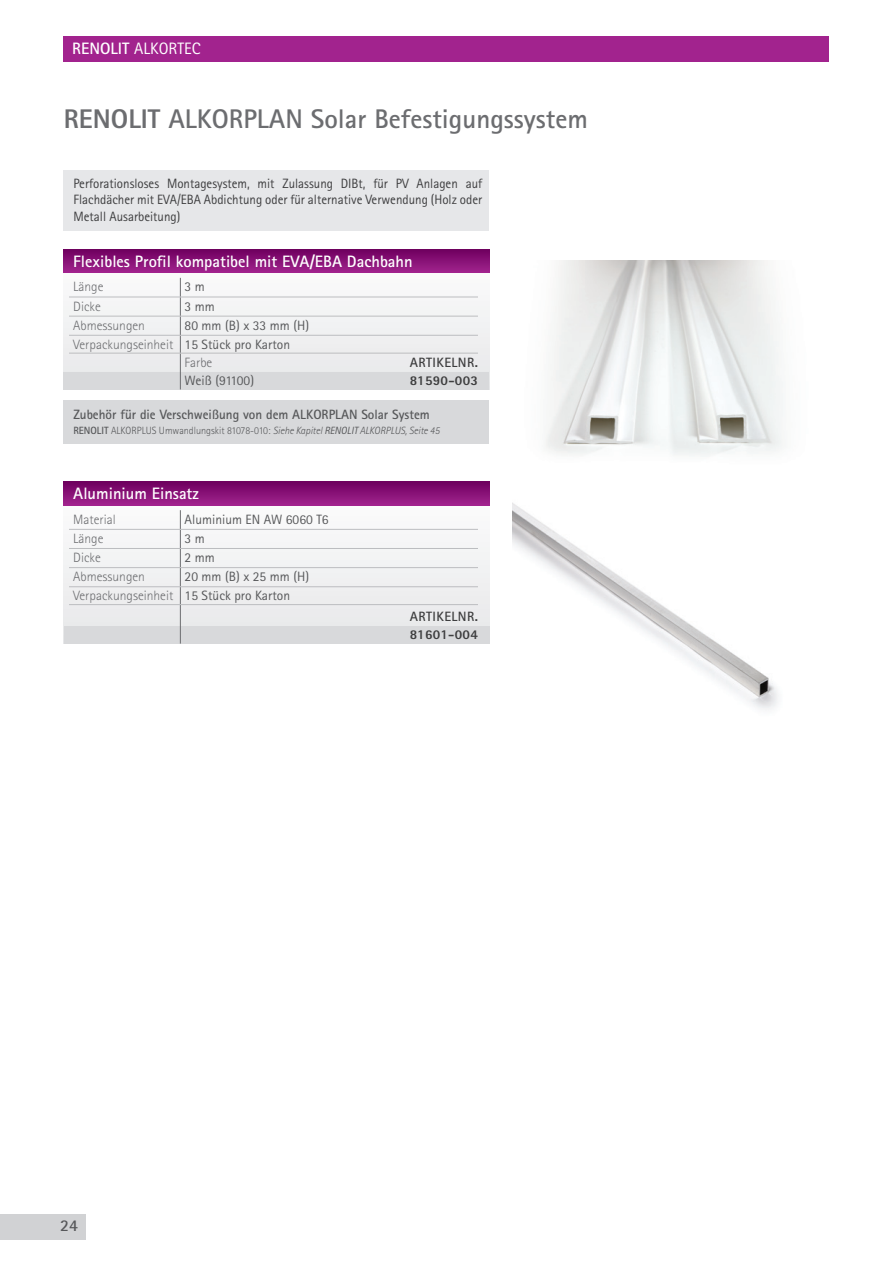
<style>
.page{position:relative;width:893px;height:1263px;background:#fff}
.page>*{position:absolute;margin:0;border:0;box-sizing:border-box;transform-origin:0 0}
.t1{font:700 27px "Rotis Sans Serif Pro";color:#6c6d70}
.t2{font:700 16.5px "Rotis Sans Serif Pro";color:#fff}
.t3{font:16.5px "Rotis Sans Serif Pro";color:#fff}
.t4{font:700 16.5px "Rotis Sans Serif Pro";color:#57585a}
.t5{font:13.5px/16.5px "Rotis Sans Serif Pro";color:#3e3e3f;text-align:justify;scale:.96 1}
.t6{font:13.5px/19.2px "Rotis Sans Serif Pro";color:#57585a}
.t7{font:300 13.5px "Rotis Sans Serif Pro";color:#6c6d70}
.t8{font:700 13.5px "Rotis Sans Serif Pro";color:#57585a}
.t9{font:700 13.5px "Rotis Sans Serif Pro";letter-spacing:.03em;color:#3e3e3f}
.t10{font:800 13.5px "Rotis Sans Serif Pro";letter-spacing:.02em;color:#3e3e3f}
.t11{font:13.5px "Rotis Sans Serif Pro";letter-spacing:-.02em;color:#57585a}
.t12{font:300 10.5px "Rotis Sans Serif Pro";color:#57585a}
.s1{font-weight:700}
.s2{font-weight:800}
.s3{font-weight:400;color:#57585a}
.s4{font-style:italic}
.s5{font-weight:400;font-style:italic}
.s6{font-weight:300;color:#6c6d70}
</style>
<div class="page">
<div style="left:64px;top:36px;width:765px;height:25px;background:#a2238e"></div>
<div style="left:0;top:1214px;width:85px;height:26px;background:#d1d2d4"></div>
<img style="left:546px;top:261px;width:237px;height:196px">
<div style="left:64px;top:170px;width:425px;height:61px;background:#e6e7e9"></div>
<img style="left:513px;top:503px;width:265px;height:207px">
<div style="left:64px;top:482px;width:425px;height:162px;background:#f1f2f3"></div>
<div style="left:64px;top:627px;width:425px;height:17px;background:#d8d9db"></div>
<div style="left:64px;top:249px;width:425px;height:140px;background:#f1f2f3"></div>
<div style="left:64px;top:372px;width:425px;height:17px;background:#d8d9db"></div>
<div style="left:64px;top:249px;width:425px;height:24px;background:linear-gradient(to bottom,#6e005e,#9f228c)"></div>
<svg style="left:64px;top:482px;width:425px;height:23px;background:#871176"></svg>
<svg style="left:180px;top:278px;width:1px;height:75px"></svg>
<hr style="left:180px;top:353px;width:1px;height:36px;background:#6c6d70">
<hr style="left:69px;top:297px;width:111px;height:1px;background:#bcbdc0">
<hr style="left:180px;top:297px;width:298px;height:1px;background:#bcbdc0">
<hr style="left:69px;top:316px;width:111px;height:1px;background:#bcbdc0">
<hr style="left:180px;top:316px;width:298px;height:1px;background:#bcbdc0">
<hr style="left:69px;top:335px;width:111px;height:1px;background:#bcbdc0">
<hr style="left:180px;top:335px;width:298px;height:1px;background:#bcbdc0">
<hr style="left:69px;top:353px;width:111px;height:1px;background:#bcbdc0">
<hr style="left:180px;top:353px;width:298px;height:1px;background:#bcbdc0">
<svg style="left:180px;top:510px;width:1px;height:94px"></svg>
<hr style="left:180px;top:605px;width:1px;height:39px;background:#6c6d70">
<hr style="left:69px;top:529px;width:111px;height:1px;background:#bcbdc0">
<hr style="left:180px;top:529px;width:298px;height:1px;background:#bcbdc0">
<hr style="left:69px;top:548px;width:111px;height:1px;background:#bcbdc0">
<hr style="left:180px;top:548px;width:298px;height:1px;background:#bcbdc0">
<hr style="left:69px;top:567px;width:111px;height:1px;background:#bcbdc0">
<hr style="left:180px;top:567px;width:298px;height:1px;background:#bcbdc0">
<hr style="left:69px;top:586px;width:111px;height:1px;background:#bcbdc0">
<hr style="left:180px;top:586px;width:298px;height:1px;background:#bcbdc0">
<hr style="left:69px;top:604px;width:111px;height:1px;background:#bcbdc0">
<hr style="left:180px;top:604px;width:298px;height:1px;background:#bcbdc0">
<div style="left:64px;top:400px;width:425px;height:44px;background:#d8d9db"></div>
<p class="t3" style="left:72px;top:39px;width:130px"><span class="s1">RENOLIT</span> ALKORTEC</p>
<h1 class="t1" style="left:64px;top:101px;width:525px"><span class="s2">RENOLIT</span> ALKORPLAN Solar Befestigungssystem</h1>
<p class="t5" style="left:74px;top:175px;width:427px">Perforationsloses Montagesystem, mit Zulassung DIBt, für PV Anlagen auf Flachdächer mit EVA/EBA Abdichtung oder für alternative Verwendung (Holz oder Metall Ausarbeitung)</p>
<p class="t2" style="left:73px;top:251px;width:341px">Flexibles Profil kompatibel mit EVA/EBA Dachbahn</p>
<p class="t7" style="left:73px;top:279px;width:32px">Länge</p>
<p class="t6" style="left:185px;top:277px;width:22px">3 m</p>
<p class="t7" style="left:73px;top:298px;width:29px">Dicke</p>
<p class="t6" style="left:185px;top:297px;width:32px">3 mm</p>
<p class="t7" style="left:73px;top:317px;width:73px">Abmessungen</p>
<p class="t6" style="left:185px;top:316px;width:126px">80 mm (B) x 33 mm (H)</p>
<p class="t7" style="left:73px;top:337px;width:218px">Verpackungseinheit <span class="s3">15 Stück pro Karton</span></p>
<p class="t7" style="left:185px;top:355px;width:29px">Farbe</p>
<p class="t11" style="left:185px;top:373px;width:71px">Weiß (91100)</p>
<p class="t9" style="left:410px;top:354px;width:70px">ARTIKELNR.</p>
<p class="t10" style="left:410px;top:372px;width:70px">81590-003</p>
<p class="t8" style="left:73px;top:406px;width:358px">Zubehör für die Verschweißung von dem ALKORPLAN Solar System</p>
<p class="t12" style="left:73px;top:424px;width:368px"><span class="s1">RENOLIT</span> ALKORPLUS Umwandlungskit 81078-010: <span class="s4">Siehe Kapitel</span> <span class="s5">RENOLIT</span> <span class="s4">ALKORPLUS, Seite 45</span></p>
<p class="t2" style="left:73px;top:482px;width:127px">Aluminium Einsatz</p>
<p class="t7" style="left:73px;top:511px;width:44px">Material</p>
<p class="t6" style="left:185px;top:510px;width:146px">Aluminium EN AW 6060 T6</p>
<p class="t7" style="left:73px;top:531px;width:32px">Länge</p>
<p class="t6" style="left:185px;top:529px;width:22px">3 m</p>
<p class="t7" style="left:73px;top:550px;width:29px">Dicke</p>
<p class="t6" style="left:185px;top:548px;width:32px">2 mm</p>
<p class="t7" style="left:73px;top:569px;width:73px">Abmessungen</p>
<p class="t6" style="left:73px;top:567px;width:237px;text-indent:111px">20 mm (B) x 25 mm (H)<br><span class="s6">Verpackungseinheit</span> 15 Stück pro Karton</p>
<p class="t9" style="left:410px;top:608px;width:70px">ARTIKELNR.</p>
<p class="t10" style="left:410px;top:625px;width:70px">81601-004</p>
<p class="t4" style="left:60px;top:1215px;width:19px">24</p>
</div>
